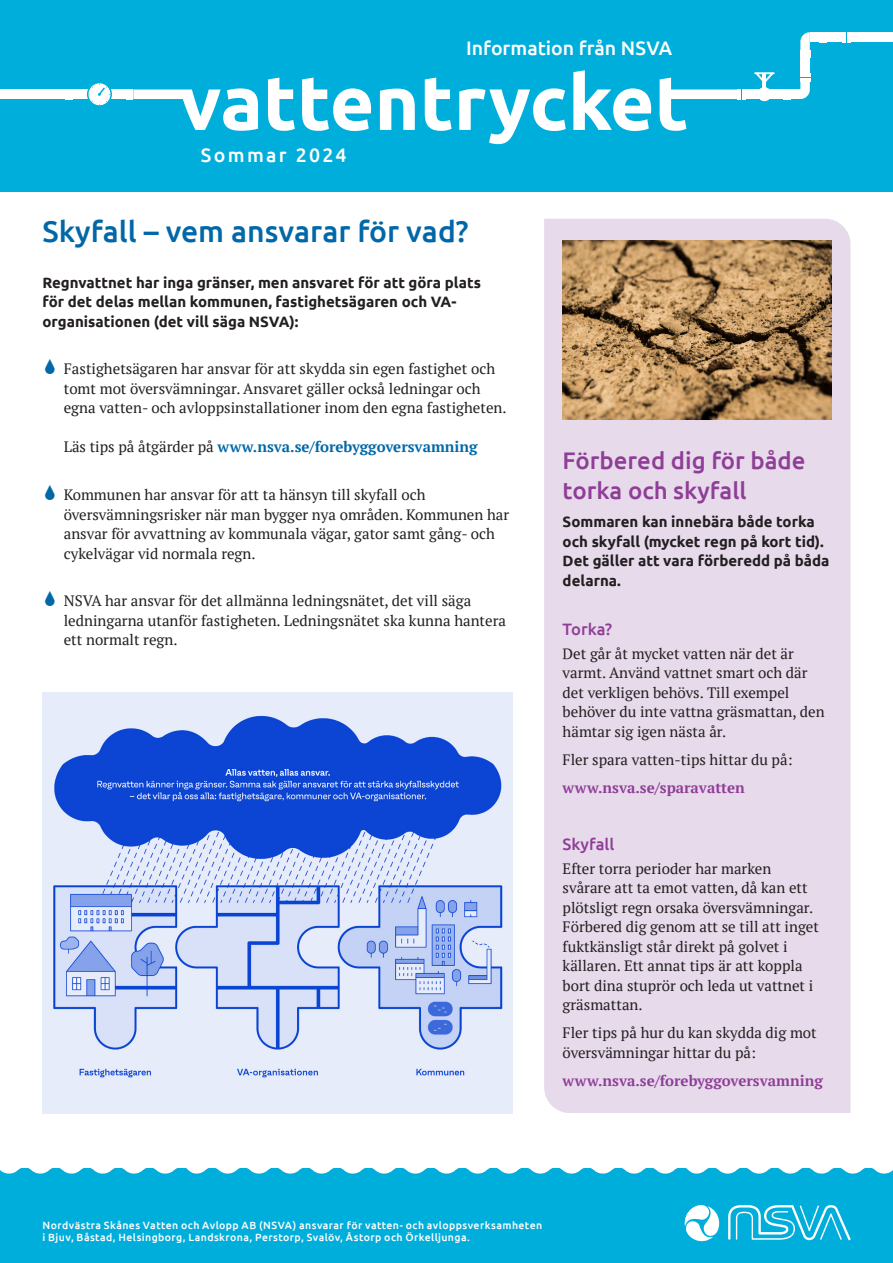
<style>
.page{position:relative;width:893px;height:1263px;background:#fff}
.page>*{position:absolute;margin:0;border:0;box-sizing:border-box;transform-origin:0 0}
._01_RUBRIK{font:500 30px "Ubuntu";color:#0068a8}
._02_RUBRIK{font:500 24px/30px "Ubuntu";color:#8f3e97}
.t1{font:500 19.5px "Ubuntu";color:#fff}
.t2{font:500 19.5px "Ubuntu";letter-spacing:.115em;color:#fff}
._03_RUBRIK{font:500 16.5px "Ubuntu";color:#8f3e97}
._02_Brödtext{font:15px/19.5px "PT Serif";color:#231f20}
.Ingress{font:700 15px/19.5px "Ubuntu";color:#231f20}
._02_Brödtext-2{font:700 15px "PT Serif";color:#8f3e97}
.t3{font:700 15px "PT Serif";color:#0068a8}
.t4{font:500 10.5px/12.6px "Ubuntu";letter-spacing:.04em;color:#fff}
.s1{font-family:"Segoe MDL2 Assets";color:#0068a8}
.s2{font-weight:400;color:#231f20}
</style>
<div class="page">
<div style="left:0;top:0;width:893px;height:191px;background:#00aedc"></div>
<div style="left:0;top:1168px;width:893px;height:95px;background:#00aedc"></div>
<svg style="left:0;top:1168px;width:893px;height:6px"></svg>
<svg style="left:268px;top:78px;width:27px;height:53px"></svg>
<svg style="left:302px;top:78px;width:69px;height:53px"></svg>
<svg style="left:380px;top:89px;width:35px;height:41px"></svg>
<svg style="left:425px;top:78px;width:27px;height:53px"></svg>
<svg style="left:459px;top:88px;width:107px;height:56px"></svg>
<svg style="left:573px;top:70px;width:78px;height:61px"></svg>
<div style="left:745px;top:89px;width:38px;height:10px;background:#fff"></div>
<div style="left:758px;top:87px;width:13px;height:14px;background:#fff;border-radius:50%"></div>
<hr style="left:763px;top:74px;width:3px;height:14px;background:#fff">
<hr style="left:754px;top:72px;width:21px;height:2px;background:#fff">
<svg style="left:756px;top:72px;width:17px;height:10px"></svg>
<div style="left:73px;top:89px;width:53px;height:10px;background:#fff"></div>
<svg style="left:126px;top:88px;width:132px;height:43px"></svg>
<div style="left:0;top:89px;width:65px;height:10px;background:#fff"></div>
<svg style="left:660px;top:78px;width:85px;height:53px"></svg>
<svg style="left:65px;top:89px;width:8px;height:11px"></svg>
<div style="left:791px;top:90px;width:9px;height:9px;background:#fff"></div>
<svg style="left:783px;top:89px;width:8px;height:11px"></svg>
<svg style="left:800px;top:74px;width:10px;height:25px"></svg>
<div style="left:810px;top:32px;width:9px;height:10px;background:#fff"></div>
<div style="left:800px;top:58px;width:10px;height:16px;background:#fff"></div>
<svg style="left:800px;top:32px;width:10px;height:26px"></svg>
<svg style="left:819px;top:32px;width:8px;height:10px"></svg>
<div style="left:827px;top:32px;width:16px;height:10px;background:#fff"></div>
<svg style="left:843px;top:32px;width:7px;height:10px"></svg>
<div style="left:850px;top:32px;width:43px;height:10px;background:#fff"></div>
<div style="left:87px;top:82px;width:25px;height:25px;border:2px solid #00aedc;border-radius:50%"></div>
<svg style="left:89px;top:84px;width:21px;height:21px"></svg>
<svg style="left:728px;top:1205px;width:122px;height:35px"></svg>
<svg style="left:685px;top:1205px;width:35px;height:36px"></svg>
<img style="left:43px;top:692px;width:469px;height:421px">
<div style="left:544px;top:219px;width:306px;height:894px;background:#e7dbeb"></div>
<img style="left:563px;top:241px;width:269px;height:179px">
<p class="t2" style="left:201px;top:143px;width:147px">Sommar 2024</p>
<p class="t1" style="left:466px;top:36px;width:208px">Information från NSVA</p>
<p class="_01_RUBRIK" style="left:43px;top:212px;width:427px">Skyfall – vem ansvarar för vad?</p>
<p class="Ingress" style="left:43px;top:272px;width:440px">Regnvattnet har inga gränser, men ansvaret för att göra plats för det delas mellan kommunen, fastighetsägaren och VA&shy;organisationen (det vill säga NSVA):</p>
<p class="_02_Brödtext" style="left:64px;top:359px;width:444px;text-indent:-21px"><span class="s1">ʸ</span> Fastighetsägaren har ansvar för att skydda sin egen fastighet och tomt mot översvämningar. Ansvaret gäller också ledningar och egna vatten- och avloppsinstallationer inom den egna fastigheten.</p>
<p class="t3" style="left:64px;top:437px;width:415px"><span class="s2">Läs tips på åtgärder på</span> www.nsva.se/forebyggoversvamning</p>
<p class="_02_Brödtext" style="left:64px;top:485px;width:447px;text-indent:-21px"><span class="s1">ʸ</span> Kommunen har ansvar för att ta hänsyn till skyfall och översvämningsrisker när man bygger nya områden. Kommunen har ansvar för avvattning av kommunala vägar, gator samt gång- och cykelvägar vid normala regn.</p>
<p class="_02_Brödtext" style="left:64px;top:591px;width:444px;text-indent:-21px"><span class="s1">ʸ</span> NSVA har ansvar för det allmänna ledningsnätet, det vill säga ledningarna utanför fastigheten. Ledningsnätet ska kunna hantera ett normalt regn.</p>
<p class="_02_RUBRIK" style="left:563px;top:445px;width:244px">Förbered dig för både torka och skyfall</p>
<p class="Ingress" style="left:563px;top:512px;width:268px">Sommaren kan innebära både torka och skyfall (mycket regn på kort tid).<br>Det gäller att vara förberedd på båda delarna.</p>
<p class="_03_RUBRIK" style="left:563px;top:618px;width:51px">Torka?</p>
<p class="_02_Brödtext" style="left:563px;top:643px;width:263px">Det går åt mycket vatten när det är varmt. Använd vattnet smart och där det verkligen behövs. Till exempel behöver du inte vattna gräsmattan, den hämtar sig igen nästa år.</p>
<p class="_02_Brödtext" style="left:563px;top:749px;width:231px">Fler spara vatten-tips hittar du på:</p>
<p class="_02_Brödtext-2" style="left:563px;top:777px;width:184px">www.nsva.se/sparavatten</p>
<p class="_03_RUBRIK" style="left:563px;top:834px;width:53px">Skyfall</p>
<p class="_02_Brödtext" style="left:563px;top:859px;width:258px">Efter torra perioder har marken svårare att ta emot vatten, då kan ett plötsligt regn orsaka översvämningar.<br>Förbered dig genom att se till att inget fuktkänsligt står direkt på golvet i källaren. Ett annat tips är att koppla bort dina stuprör och leda ut vattnet i gräsmattan.</p>
<p class="_02_Brödtext" style="left:563px;top:1023px;width:256px">Fler tips på hur du kan skydda dig mot översvämningar hittar du på:</p>
<p class="_02_Brödtext-2" style="left:563px;top:1070px;width:262px">www.nsva.se/forebyggoversvamning</p>
<p class="t4" style="left:43px;top:1218px;width:501px">Nordvästra Skånes Vatten och Avlopp AB (NSVA) ansvarar för vatten- och avloppsverksamheten i Bjuv, Båstad, Helsingborg, Landskrona, Perstorp, Svalöv, Åstorp och Örkelljunga.</p>
</div>
